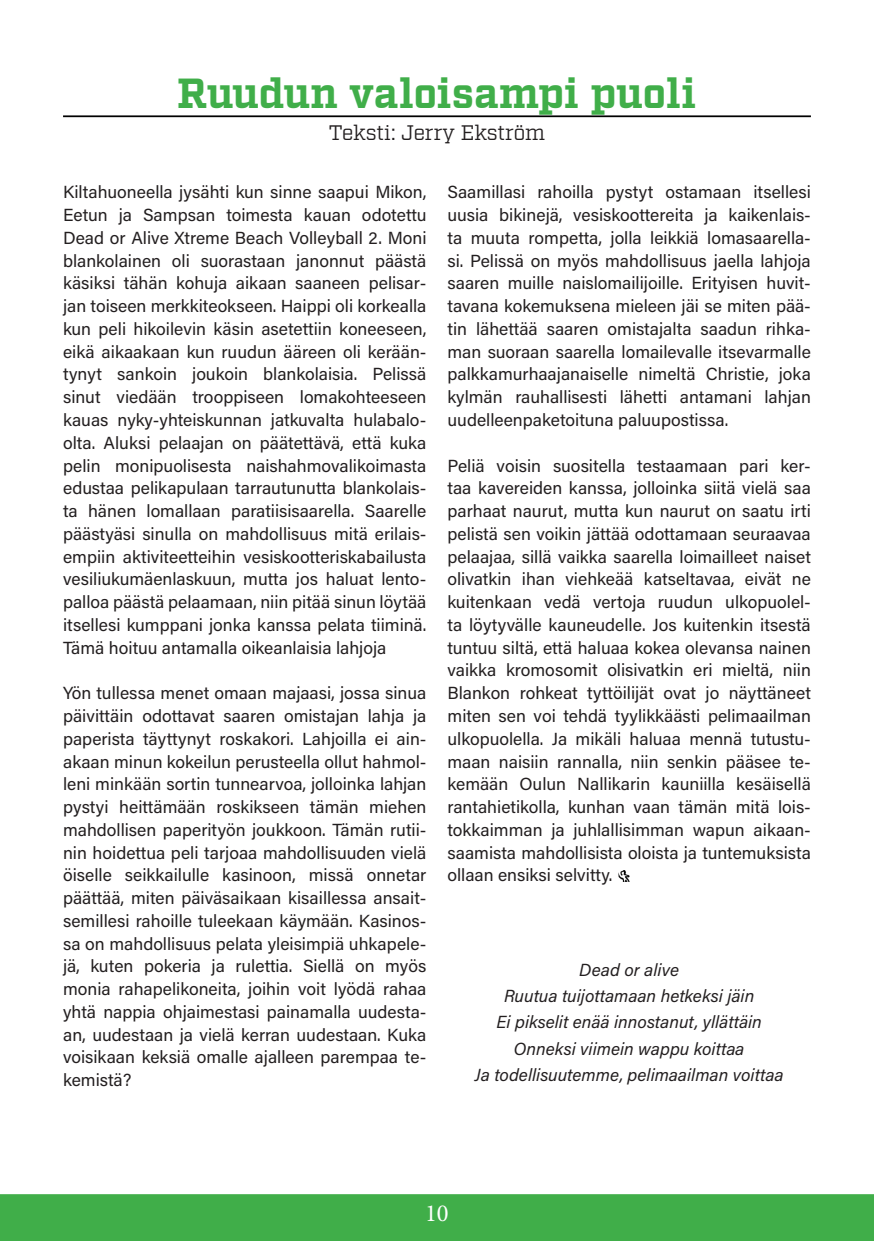
<style>
.page{position:relative;width:874px;height:1241px;background:#fff}
.page>*{position:absolute;margin:0;border:0;box-sizing:border-box;transform-origin:0 0}
.t1{font:700 42px "Factoria";letter-spacing:-.01em;color:#40ae49}
.t2{font:24.5px "Minion Pro";color:#fff}
.t3{font:21px "Factoria";letter-spacing:-.01em;color:#231f20}
.t4{font:17.5px/22.8px "Acumin Pro";color:#231f20;text-align:justify}
.t5{font:italic 17.5px/26.2px "Acumin Pro";color:#231f20;text-align:center}
</style>
<div class="page">
<hr style="left:63px;top:115px;width:747px;height:2px;background:#000">
<div style="left:0;top:1194px;width:873px;height:46px;background:#40ae49"></div>
<svg style="left:618px;top:870px;width:11px;height:11px"></svg>
<h1 class="t1" style="left:177px;top:68px;width:520px">Ruudun valoisampi puoli</h1>
<p class="t3" style="left:328px;top:121px;width:218px">Teksti: Jerry Ekström</p>
<p class="t4" style="left:63px;top:180px;width:365px">Kiltahuoneella jysähti kun sinne saapui Mikon, Eetun ja Sampsan toimesta kauan odotettu Dead or Alive Xtreme Beach Volleyball 2. Moni blankolainen oli suorastaan janonnut päästä käsiksi tähän kohuja aikaan saaneen pelisar&shy;jan toiseen merkkiteokseen. Haippi oli korkealla kun peli hikoilevin käsin asetettiin koneeseen, eikä aikaakaan kun ruudun ääreen oli kerään&shy;tynyt sankoin joukoin blankolaisia. Pelissä sinut viedään trooppiseen lomakohteeseen kauas nyky-yhteiskunnan jatkuvalta hulabalo&shy;olta. Aluksi pelaajan on päätettävä, että kuka pelin monipuolisesta naishahmovalikoimasta edustaa pelikapulaan tarrautunutta blankolais&shy;ta hänen lomallaan paratiisisaarella. Saarelle päästyäsi sinulla on mahdollisuus mitä erilais&shy;empiin aktiviteetteihin vesiskootteriskabailusta vesiliukumäenlaskuun, mutta jos haluat lento&shy;palloa päästä pelaamaan, niin pitää sinun löytää itsellesi kumppani jonka kanssa pelata tiiminä.<br>Tämä hoituu antamalla oikeanlaisia lahjoja</p>
<p class="t4" style="left:63px;top:681px;width:365px">Yön tullessa menet omaan majaasi, jossa sinua päivittäin odottavat saaren omistajan lahja ja paperista täyttynyt roskakori. Lahjoilla ei ain&shy;akaan minun kokeilun perusteella ollut hahmol&shy;leni minkään sortin tunnearvoa, jolloinka lahjan pystyi heittämään roskikseen tämän miehen mahdollisen paperityön joukkoon. Tämän rutii&shy;nin hoidettua peli tarjoaa mahdollisuuden vielä öiselle seikkailulle kasinoon, missä onnetar päättää, miten päiväsaikaan kisaillessa ansait&shy;semillesi rahoille tuleekaan käymään. Kasinos&shy;sa on mahdollisuus pelata yleisimpiä uhkapele&shy;jä, kuten pokeria ja rulettia. Siellä on myös monia rahapelikoneita, joihin voit lyödä rahaa yhtä nappia ohjaimestasi painamalla uudesta&shy;an, uudestaan ja vielä kerran uudestaan. Kuka voisikaan keksiä omalle ajalleen parempaa te&shy;kemistä?</p>
<p class="t4" style="left:447px;top:180px;width:365px">Saamillasi rahoilla pystyt ostamaan itsellesi uusia bikinejä, vesiskoottereita ja kaikenlais&shy;ta muuta rompetta, jolla leikkiä lomasaarella&shy;si. Pelissä on myös mahdollisuus jaella lahjoja saaren muille naislomailijoille. Erityisen huvit&shy;tavana kokemuksena mieleen jäi se miten pää&shy;tin lähettää saaren omistajalta saadun rihka&shy;man suoraan saarella lomailevalle itsevarmalle palkkamurhaajanaiselle nimeltä Christie, joka kylmän rauhallisesti lähetti antamani lahjan uudelleenpaketoituna paluupostissa.</p>
<p class="t4" style="left:447px;top:453px;width:365px">Peliä voisin suositella testaamaan pari ker&shy;taa kavereiden kanssa, jolloinka siitä vielä saa parhaat naurut, mutta kun naurut on saatu irti pelistä sen voikin jättää odottamaan seuraavaa pelaajaa, sillä vaikka saarella loimailleet naiset olivatkin ihan viehkeää katseltavaa, eivät ne kuitenkaan vedä vertoja ruudun ulkopuolel&shy;ta löytyvälle kauneudelle. Jos kuitenkin itsestä tuntuu siltä, että haluaa kokea olevansa nainen vaikka kromosomit olisivatkin eri mieltä, niin Blankon rohkeat tyttöilijät ovat jo näyttäneet miten sen voi tehdä tyylikkäästi pelimaailman ulkopuolella. Ja mikäli haluaa mennä tutustu&shy;maan naisiin rannalla, niin senkin pääsee te&shy;kemään Oulun Nallikarin kauniilla kesäisellä rantahietikolla, kunhan vaan tämän mitä lois&shy;tokkaimman ja juhlallisimman wapun aikaan&shy;saamista mahdollisista oloista ja tuntemuksista ollaan ensiksi selvitty.</p>
<p class="t5" style="left:474px;top:955px;width:310px">Dead or alive<br>Ruutua tuijottamaan hetkeksi jäin<br>Ei pikselit enää innostanut, yllättäin<br>Onneksi viimein wappu koittaa<br>Ja todellisuutemme, pelimaailman voittaa</p>
<h2 class="t2" style="left:425px;top:1196px;width:25px">10</h2>
</div>
